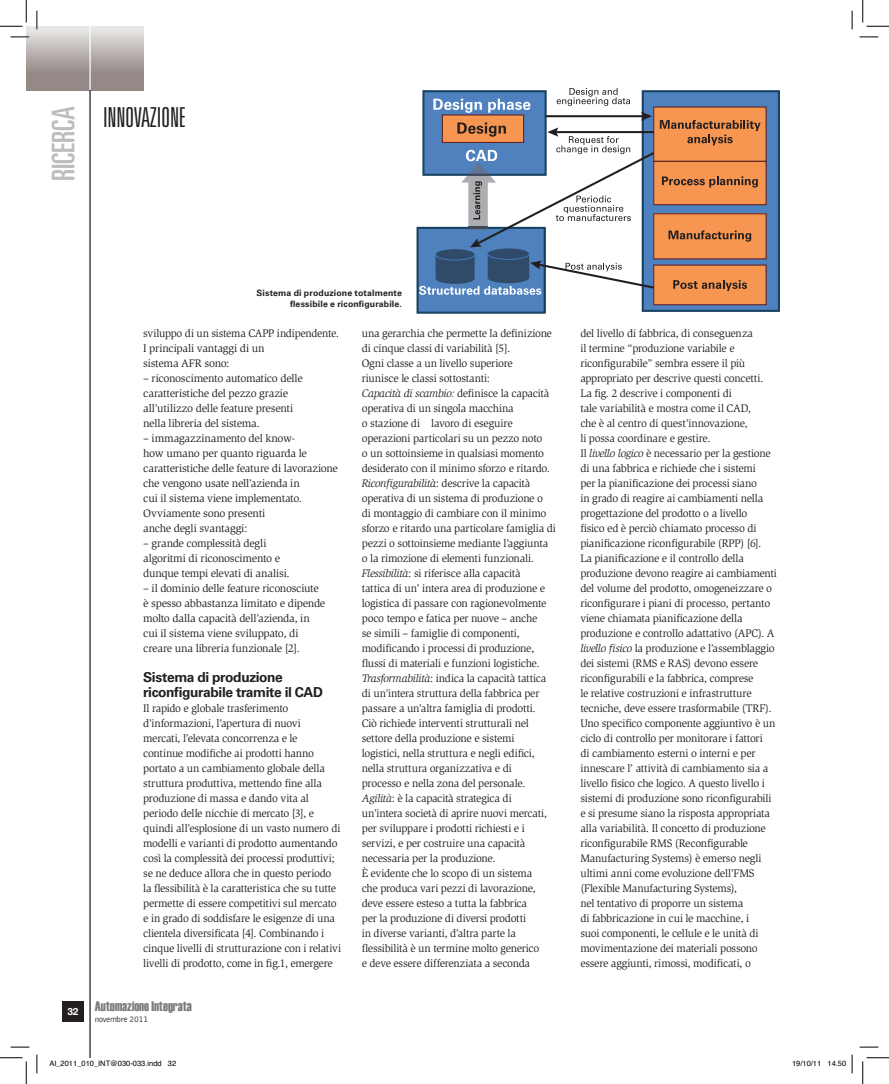
<style>
.page{position:relative;width:889px;height:1084px;background:#fff}
.page>*{position:absolute;margin:0;border:0;box-sizing:border-box;transform-origin:0 0}
.t1{font:ultra-condensed 31.25px "Univers LT Std";color:#bcbdc0}
.t2{font:300 ultra-condensed 27.5px "Univers LT Std";letter-spacing:-.01em;color:#231f20}
.t3{font:700 13.75px/15px "Univers LT Std";letter-spacing:-.03em;color:#231f20}
.t4{font:13.75px "Haettenschweiler";color:#787a7d}
.t5{font:11.25px/15px "Slimbach Std";letter-spacing:-.02em;color:#231f20}
.t6{font:700 8.75px/10.6px "Univers LT Std";letter-spacing:.015em;color:#231f20;text-align:right}
.t7{font:300 8.75px "Bell Gothic Std";letter-spacing:-.03em;color:#231f20}
.t8{font:7.5px "Helvetica";color:#000}
.s1{font-style:italic}
</style>
<div class="page">
<div style="left:62px;top:1001px;width:22px;height:21px;background:#231f20"></div>
<svg style="left:26px;top:26px;width:117px;height:64px;background:#b4adaa"></svg>
<hr style="left:89px;top:26px;width:2px;height:64px;background:#fff">
<hr style="left:89px;top:90px;width:2px;height:967px;background:#231f20">
<div style="left:643px;top:91px;width:136px;height:220px;background:#4e81bd"></div>
<div style="left:642px;top:90px;width:138px;height:222px;border:2px solid #184262"></div>
<div style="left:654px;top:107px;width:112px;height:54px;background:#f79650"></div>
<div style="left:654px;top:214px;width:112px;height:45px;background:#f79650"></div>
<div style="left:654px;top:265px;width:112px;height:40px;background:#f79650"></div>
<div style="left:654px;top:161px;width:112px;height:44px;background:#f79650"></div>
<svg style="left:416px;top:88px;width:344px;height:226px"></svg>
<svg style="left:11px;top:36px;width:18px;height:2px"></svg>
<svg style="left:859px;top:36px;width:19px;height:2px"></svg>
<svg style="left:11px;top:1046px;width:18px;height:2px"></svg>
<svg style="left:859px;top:1046px;width:19px;height:2px"></svg>
<svg style="left:36px;top:11px;width:2px;height:18px"></svg>
<svg style="left:36px;top:1054px;width:2px;height:19px"></svg>
<svg style="left:851px;top:11px;width:2px;height:18px"></svg>
<svg style="left:0;top:0;width:27px;height:27px"></svg>
<svg style="left:0;top:1057px;width:27px;height:27px"></svg>
<svg style="left:862px;top:0;width:27px;height:27px"></svg>
<svg style="left:862px;top:1057px;width:27px;height:27px"></svg>
<svg style="left:851px;top:1054px;width:2px;height:19px"></svg>
<h1 class="t1" style="left:46px;top:181px;width:76px;rotate:-90deg">ricerca</h1>
<h2 class="t2" style="left:103px;top:102px;width:84px">INNOVAZIONE</h2>
<p class="t6" style="left:257px;top:288px;width:147px">Sistema di produzione totalmente flessibile e riconfigurabile.</p>
<p class="t5" style="left:143px;top:326px;width:197px">sviluppo di un sistema CAPP indipendente.<br>I principali vantaggi di un<br>sistema AFR sono:</p>
<p class="t5" style="left:143px;top:371px;width:161px">– riconoscimento automatico delle caratteristiche del pezzo grazie all’utilizzo delle feature presenti nella libreria del sistema.</p>
<p class="t5" style="left:143px;top:431px;width:196px">– immagazzinamento del know-<br>how umano per quanto riguarda le caratteristiche delle feature di lavorazione che vengono usate nell’azienda in<br>cui il sistema viene implementato.<br>Ovviamente sono presenti<br>anche degli svantaggi:</p>
<p class="t5" style="left:143px;top:536px;width:148px">– grande complessità degli algoritmi di riconoscimento e dunque tempi elevati di analisi.</p>
<p class="t5" style="left:143px;top:581px;width:184px">– il dominio delle feature riconosciute è spesso abbastanza limitato e dipende molto dalla capacità dell’azienda, in cui il sistema viene sviluppato, di creare una libreria funzionale [2].</p>
<p class="t3" style="left:143px;top:670px;width:181px">Sistema di produzione riconfigurabile tramite il CAD</p>
<p class="t5" style="left:143px;top:701px;width:199px">Il rapido e globale trasferimento d’informazioni, l’apertura di nuovi<br>mercati, l’elevata concorrenza e le<br>continue modifiche ai prodotti hanno portato a un cambiamento globale della struttura produttiva, mettendo fine alla produzione di massa e dando vita al periodo delle nicchie di mercato [3], e quindi all’esplosione di un vasto numero di modelli e varianti di prodotto aumentando così la complessità dei processi produttivi; se ne deduce allora che in questo periodo la flessibilità è la caratteristica che su tutte permette di essere competitivi sul mercato e in grado di soddisfare le esigenze di una clientela diversificata [4]. Combinando i cinque livelli di strutturazione con i relativi livelli di prodotto, come in fig.1, emergere</p>
<p class="t4" style="left:67px;top:998px;width:126px"><sub>32</sub> Automazione Integrata</p>
<p class="t7" style="left:95px;top:1014px;width:55px">novembre 2011</p>
<p class="t5" style="left:362px;top:326px;width:196px">una gerarchia che permette la definizione di cinque classi di variabilità [5].<br>Ogni classe a un livello superiore<br>riunisce le classi sottostanti:<br><span class="s1">Capacità di scambio:</span> definisce la capacità operativa di un singola macchina<br>o stazione di lavoro di eseguire operazioni particolari su un pezzo noto<br>o un sottoinsieme in qualsiasi momento desiderato con il minimo sforzo e ritardo.<br><span class="s1">Riconfigurabilità</span>: descrive la capacità operativa di un sistema di produzione o<br>di montaggio di cambiare con il minimo sforzo e ritardo una particolare famiglia di pezzi o sottoinsieme mediante l’aggiunta o la rimozione di elementi funzionali.<br><span class="s1">Flessibilità</span>: si riferisce alla capacità<br>tattica di un’ intera area di produzione e logistica di passare con ragionevolmente poco tempo e fatica per nuove – anche<br>se simili – famiglie di componenti, modificando i processi di produzione, flussi di materiali e funzioni logistiche.<br><span class="s1">Trasformabilità</span>: indica la capacità tattica di un’intera struttura della fabbrica per passare a un’altra famiglia di prodotti.<br>Ciò richiede interventi strutturali nel settore della produzione e sistemi<br>logistici, nella struttura e negli edifici, nella struttura organizzativa e di<br>processo e nella zona del personale.<br><span class="s1">Agilità</span>: è la capacità strategica di<br>un’intera società di aprire nuovi mercati, per sviluppare i prodotti richiesti e i servizi, e per costruire una capacità necessaria per la produzione.<br>È evidente che lo scopo di un sistema<br>che produca vari pezzi di lavorazione, deve essere esteso a tutta la fabbrica<br>per la produzione di diversi prodotti<br>in diverse varianti, d’altra parte la flessibilità è un termine molto generico<br>e deve essere differenziata a seconda</p>
<p class="t5" style="left:580px;top:326px;width:198px">del livello di fabbrica, di conseguenza<br>il termine “produzione variabile e riconfigurabile” sembra essere il più appropriato per descrive questi concetti.<br>La fig. 2 descrive i componenti di<br>tale variabilità e mostra come il CAD,<br>che è al centro di quest’innovazione,<br>li possa coordinare e gestire.<br>Il <span class="s1">livello logico</span> è necessario per la gestione di una fabbrica e richiede che i sistemi<br>per la pianificazione dei processi siano<br>in grado di reagire ai cambiamenti nella progettazione del prodotto o a livello<br>fisico ed è perciò chiamato processo di pianificazione riconfigurabile (RPP) [6].<br>La pianificazione e il controllo della produzione devono reagire ai cambiamenti del volume del prodotto, omogeneizzare o riconfigurare i piani di processo, pertanto viene chiamata pianificazione della produzione e controllo adattativo (APC). A <span class="s1">livello fisico</span> la produzione e l’assemblaggio dei sistemi (RMS e RAS) devono essere riconfigurabili e la fabbrica, comprese<br>le relative costruzioni e infrastrutture tecniche, deve essere trasformabile (TRF).<br>Uno specifico componente aggiuntivo è un ciclo di controllo per monitorare i fattori<br>di cambiamento esterni o interni e per innescare l’ attività di cambiamento sia a livello fisico che logico. A questo livello i sistemi di produzione sono riconfigurabili e si presume siano la risposta appropriata alla variabilità. Il concetto di produzione riconfigurabile RMS (Reconfigurable Manufacturing Systems) è emerso negli ultimi anni come evoluzione dell’FMS (Flexible Manufacturing Systems),<br>nel tentativo di proporre un sistema<br>di fabbricazione in cui le macchine, i<br>suoi componenti, le cellule e le unità di movimentazione dei materiali possono essere aggiunti, rimossi, modificati, o</p>
<p class="t8" style="left:49px;top:1057px;width:128px">AI_2011_010_INT@030-033.indd 32</p>
<p class="t8" style="left:792px;top:1057px;width:56px">19/10/11 14.50</p>
</div>
